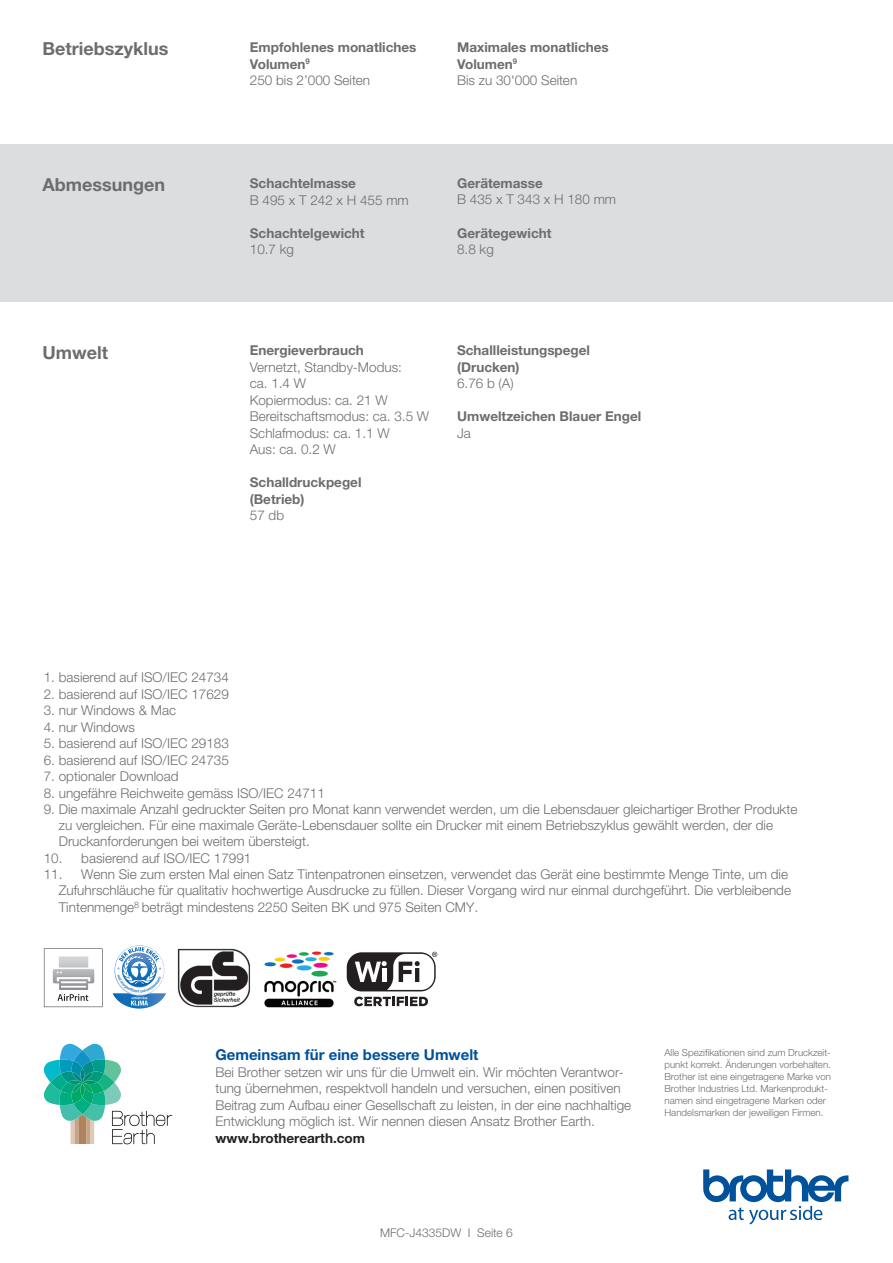
<style>
.page{position:relative;width:893px;height:1263px;background:#fff}
.page>*{position:absolute;margin:0;border:0;box-sizing:border-box;transform-origin:0 0}
.t1{font:700 18px "Helvetica Neue LTW1 G";color:#6c6d70}
.t2{font:700 15px "Helvetica Neue LTW1 G";color:#01519b}
.t3{font:300 13.5px/16.5px "Helvetica Neue LTW1 G";color:#6c6d70}
.t4{font:700 13.5px/16.5px "Helvetica Neue LTW1 G";color:#6c6d70}
.t5{font:700 13.5px "Helvetica Neue LTW1 G";color:#231f20}
.t6{font:300 12px "Helvetica Neue LTW1 G";color:#6c6d70}
.t7{font:300 9.75px/12px "Helvetica Neue LTW1 G";color:#6c6d70}
.s1{font-weight:300}
</style>
<div class="page">
<svg style="left:44px;top:1044px;width:128px;height:100px"></svg>
<svg style="left:44px;top:948px;width:58px;height:59px"></svg>
<img style="left:52px;top:955px;width:43px;height:35px">
<img style="left:177px;top:948px;width:74px;height:60px">
<img style="left:264px;top:951px;width:72px;height:57px">
<div style="left:347px;top:952px;width:89px;height:39px;background:#231f20;border-radius:15px"></div>
<svg style="left:355px;top:952px;width:82px;height:38px"></svg>
<svg style="left:354px;top:996px;width:74px;height:10px"></svg>
<svg style="left:113px;top:947px;width:53px;height:61px"></svg>
<svg style="left:703px;top:1169px;width:145px;height:55px"></svg>
<div style="left:0;top:145px;width:893px;height:157px;background:#dcdddf"></div>
<h1 class="t1" style="left:43px;top:38px;width:127px">Betriebszyklus</h1>
<p class="t4" style="left:250px;top:39px;width:168px">Empfohlenes monatliches<br>Volumen<sup>9<br></sup><span class="s1">250 bis 2’000 Seiten</span></p>
<p class="t4" style="left:457px;top:39px;width:153px">Maximales monatliches<br>Volumen<sup>9<br></sup><span class="s1">Bis zu 30'000 Seiten</span></p>
<h1 class="t1" style="left:43px;top:174px;width:124px">Abmessungen</h1>
<p class="t4" style="left:250px;top:175px;width:108px">Schachtelmasse</p>
<p class="t3" style="left:250px;top:192px;width:161px">B 495 x T 242 x H 455 mm</p>
<p class="t4" style="left:250px;top:225px;width:116px">Schachtelgewicht</p>
<p class="t3" style="left:250px;top:241px;width:46px">10.7 kg</p>
<p class="t4" style="left:457px;top:175px;width:87px">Gerätemasse</p>
<p class="t3" style="left:457px;top:191px;width:161px">B 435 x T 343 x H 180 mm</p>
<p class="t4" style="left:457px;top:225px;width:96px">Gerätegewicht</p>
<p class="t3" style="left:457px;top:241px;width:38px">8.8 kg</p>
<h1 class="t1" style="left:43px;top:341px;width:67px">Umwelt</h1>
<p class="t4" style="left:250px;top:342px;width:115px">Energieverbrauch</p>
<p class="t3" style="left:250px;top:359px;width:181px">Vernetzt, Standby-Modus:<br>ca. 1.4 W<br>Kopiermodus: ca. 21 W<br>Bereitschaftsmodus: ca. 3.5 W<br>Schlafmodus: ca. 1.1 W<br>Aus: ca. 0.2 W</p>
<p class="t4" style="left:250px;top:474px;width:113px">Schalldruckpegel (Betrieb)</p>
<p class="t3" style="left:250px;top:507px;width:36px">57 db</p>
<p class="t4" style="left:457px;top:342px;width:134px">Schallleistungspegel (Drucken)</p>
<p class="t3" style="left:457px;top:375px;width:58px">6.76 b (A)</p>
<p class="t4" style="left:457px;top:408px;width:186px">Umweltzeichen Blauer Engel</p>
<p class="t3" style="left:457px;top:425px;width:15px">Ja</p>
<p class="t3" style="left:44px;top:669px;width:187px">1. basierend auf ISO/IEC 24734</p>
<p class="t3" style="left:44px;top:686px;width:187px">2. basierend auf ISO/IEC 17629</p>
<p class="t3" style="left:44px;top:702px;width:134px">3. nur Windows &amp; Mac</p>
<p class="t3" style="left:44px;top:719px;width:93px">4. nur Windows</p>
<p class="t3" style="left:44px;top:735px;width:187px">5. basierend auf ISO/IEC 29183</p>
<p class="t3" style="left:44px;top:752px;width:187px">6. basierend auf ISO/IEC 24735</p>
<p class="t3" style="left:44px;top:768px;width:136px">7. optionaler Download</p>
<p class="t3" style="left:44px;top:785px;width:283px">8. ungefähre Reichweite gemäss ISO/IEC 24711</p>
<p class="t3" style="left:59px;top:802px;width:740px;line-height:15.9px;text-indent:-15px">9. Die maximale Anzahl gedruckter Seiten pro Monat kann verwendet werden, um die Lebensdauer gleichartiger Brother Produkte zu vergleichen. Für eine maximale Geräte-Lebensdauer sollte ein Drucker mit einem Betriebszyklus gewählt werden, der die<br>Druckanforderungen bei weitem übersteigt.</p>
<p class="t3" style="left:44px;top:850px;width:209px">10. basierend auf ISO/IEC 17991</p>
<p class="t3" style="left:59px;top:865px;width:734px;text-indent:-15px">11. Wenn Sie zum ersten Mal einen Satz Tintenpatronen einsetzen, verwendet das Gerät eine bestimmte Menge Tinte, um die<br>Zufuhrschläuche für qualitativ hochwertige Ausdrucke zu füllen. Dieser Vorgang wird nur einmal durchgeführt. Die verbleibende<br>Tintenmenge<sup>8</sup> beträgt mindestens 2250 Seiten BK und 975 Seiten CMY.</p>
<p class="t2" style="left:215px;top:1045px;width:265px">Gemeinsam für eine bessere Umwelt</p>
<p class="t3" style="left:215px;top:1063px;width:417px">Bei Brother setzen wir uns für die Umwelt ein. Wir möchten Verantwor&shy;tung übernehmen, respektvoll handeln und versuchen, einen positiven Beitrag zum Aufbau einer Gesellschaft zu leisten, in der eine nachhaltige Entwicklung möglich ist. Wir nennen diesen Ansatz Brother Earth.</p>
<p class="t5" style="left:215px;top:1129px;width:151px">www.brotherearth.com</p>
<p class="t7" style="left:664px;top:1047px;width:168px">Alle Spezifikationen sind zum Druckzeit&shy;punkt korrekt. Änderungen vorbehalten.<br>Brother ist eine eingetragene Marke von Brother Industries Ltd. Markenprodukt&shy;namen sind eingetragene Marken oder Handelsmarken der jeweiligen Firmen.</p>
<p class="t6" style="left:380px;top:1226px;width:134px">MFC-J4335DW I Seite 6</p>
</div>
